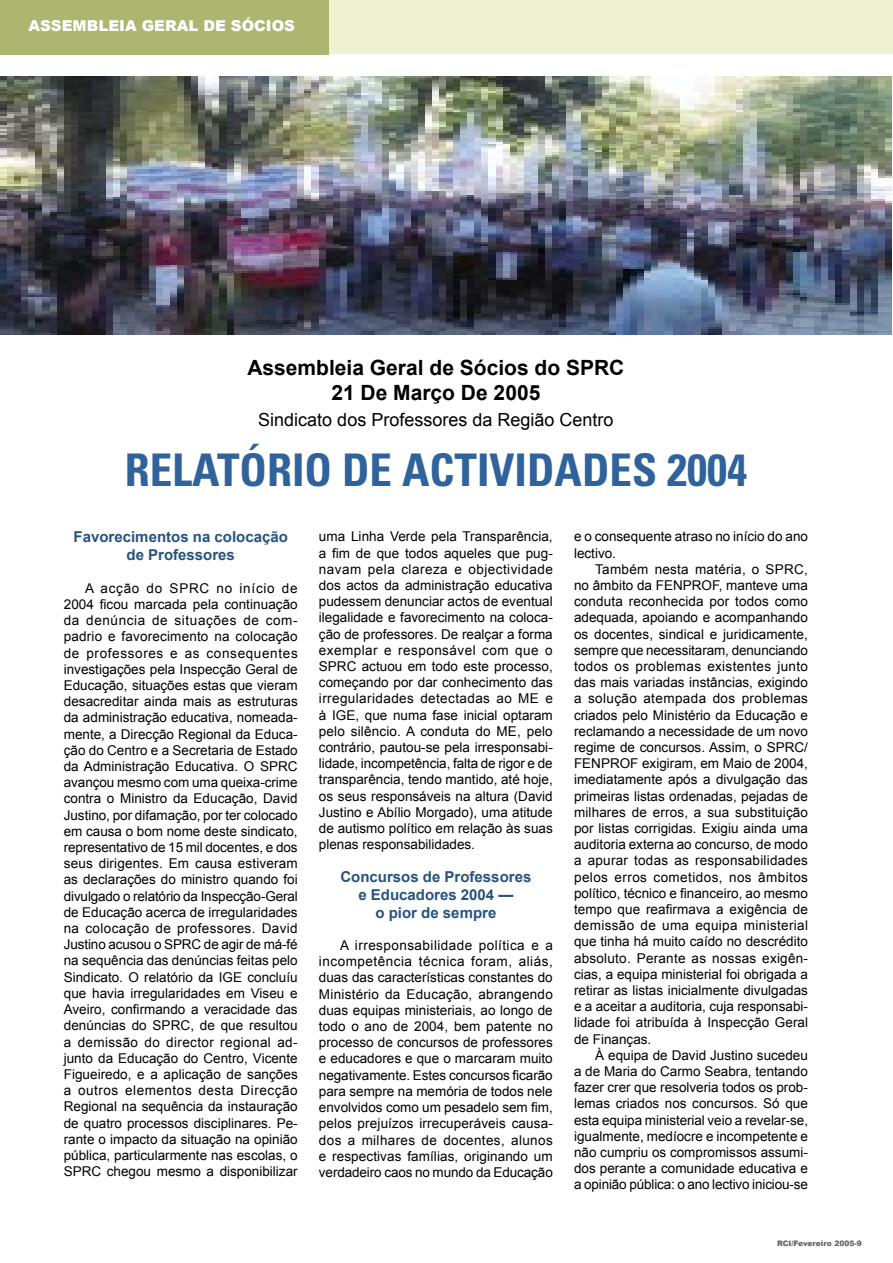
<style>
.page{position:relative;width:893px;height:1263px;background:#fff}
.page>*{position:absolute;margin:0;border:0;box-sizing:border-box;transform-origin:0 0}
.titulo_NOVO{font:700 condensed 45px "Univers";color:#30629b}
.TXT{font:700 21px "Arial";color:#000}
.TXT-2{font:18px "Arial";color:#000}
.TXT-3{font:700 15px "Arial";color:#275380}
.t1{font:900 15px "Arial";color:#fff}
.TXT-4{font:13.5px/16.2px "Arial";color:#000;text-align:justify}
.t2{font:900 7.5px "Arial";color:#636363}
</style>
<div class="page">
<div style="left:2px;top:0;width:891px;height:54px;background:#eef2d0"></div>
<div style="left:0;top:0;width:328px;height:55px;background:#acb671"></div>
<img style="left:1px;top:76px;width:891px;height:258px">
<p class="t1" style="left:28px;top:17px;width:268px">ASSEMBLEIA GERAL DE SÓCIOS</p>
<p class="TXT" style="left:247px;top:355px;width:378px">Assembleia Geral de Sócios do SPRC</p>
<p class="TXT" style="left:331px;top:381px;width:210px">21 De Março De 2005</p>
<p class="TXT-2" style="left:258px;top:409px;width:357px">Sindicato dos Professores da Região Centro</p>
<p class="titulo_NOVO" style="left:125px;top:442px;width:624px">RELATÓRIO DE ACTIVIDADES 2004</p>
<p class="TXT-3" style="left:74px;top:529px;width:216px">Favorecimentos na colocação</p>
<p class="TXT-3" style="left:127px;top:547px;width:110px">de Professores</p>
<p class="TXT-4" style="left:64px;top:580px;width:236px;text-indent:21px">A acção do SPRC no início de 2004 ficou marcada pela continuação da denúncia de situações de com&shy;padrio e favorecimento na colocação de professores e as consequentes investigações pela Inspecção Geral de Educação, situações estas que vieram desacreditar ainda mais as estruturas da administração educativa, nomeada&shy;mente, a Direcção Regional da Educa&shy;ção do Centro e a Secretaria de Estado da Administração Educativa. O SPRC avançou mesmo com uma queixa-crime contra o Ministro da Educação, David Justino, por difamação, por ter colocado em causa o bom nome deste sindicato, representativo de 15 mil docentes, e dos seus dirigentes. Em causa estiveram as declarações do ministro quando foi divulgado o relatório da Inspecção-Geral de Educação acerca de irregularidades na colocação de professores. David Justino acusou o SPRC de agir de má-fé na sequência das denúncias feitas pelo Sindicato. O relatório da IGE concluíu que havia irregularidades em Viseu e Aveiro, confirmando a veracidade das denúncias do SPRC, de que resultou a demissão do director regional ad&shy;junto da Educação do Centro, Vicente Figueiredo, e a aplicação de sanções a outros elementos desta Direcção Regional na sequência da instauração de quatro processos disciplinares. Pe&shy;rante o impacto da situação na opinião pública, particularmente nas escolas, o SPRC chegou mesmo a disponibilizar</p>
<p class="TXT-4" style="left:319px;top:529px;width:235px">uma Linha Verde pela Transparência, a fim de que todos aqueles que pug&shy;navam pela clareza e objectividade dos actos da administração educativa pudessem denunciar actos de eventual ilegalidade e favorecimento na coloca&shy;ção de professores. De realçar a forma exemplar e responsável com que o SPRC actuou em todo este processo, começando por dar conhecimento das irregularidades detectadas ao ME e à IGE, que numa fase inicial optaram pelo silêncio. A conduta do ME, pelo contrário, pautou-se pela irresponsabi&shy;lidade, incompetência, falta de rigor e de transparência, tendo mantido, até hoje, os seus responsáveis na altura (David Justino e Abílio Morgado), uma atitude de autismo político em relação às suas plenas responsabilidades.</p>
<p class="TXT-3" style="left:340px;top:868px;width:192px">Concursos de Professores</p>
<p class="TXT-3" style="left:358px;top:886px;width:157px">e Educadores 2004 —</p>
<p class="TXT-3" style="left:375px;top:904px;width:122px">o pior de sempre</p>
<p class="TXT-4" style="left:319px;top:937px;width:235px;text-indent:21px">A irresponsabilidade política e a incompetência técnica foram, aliás, duas das características constantes do Ministério da Educação, abrangendo duas equipas ministeriais, ao longo de todo o ano de 2004, bem patente no processo de concursos de professores e educadores e que o marcaram muito negativamente. Estes concursos ficarão para sempre na memória de todos nele envolvidos como um pesadelo sem fim, pelos prejuízos irrecuperáveis causa&shy;dos a milhares de docentes, alunos e respectivas famílias, originando um verdadeiro caos no mundo da Educação</p>
<p class="TXT-4" style="left:574px;top:528px;width:235px">e o consequente atraso no início do ano lectivo.</p>
<p class="TXT-4" style="left:574px;top:561px;width:235px;text-indent:21px">Também nesta matéria, o SPRC, no âmbito da FENPROF, manteve uma conduta reconhecida por todos como adequada, apoiando e acompanhando os docentes, sindical e juridicamente, sempre que necessitaram, denunciando todos os problemas existentes junto das mais variadas instâncias, exigindo a solução atempada dos problemas criados pelo Ministério da Educação e reclamando a necessidade de um novo regime de concursos. Assim, o SPRC/ FENPROF exigiram, em Maio de 2004, imediatamente após a divulgação das primeiras listas ordenadas, pejadas de milhares de erros, a sua substituição por listas corrigidas. Exigiu ainda uma auditoria externa ao concurso, de modo a apurar todas as responsabilidades pelos erros cometidos, nos âmbitos político, técnico e financeiro, ao mesmo tempo que reafirmava a exigência de demissão de uma equipa ministerial que tinha há muito caído no descrédito absoluto. Perante as nossas exigên&shy;cias, a equipa ministerial foi obrigada a retirar as listas inicialmente divulgadas e a aceitar a auditoria, cuja responsabi&shy;lidade foi atribuída à Inspecção Geral de Finanças.</p>
<p class="TXT-4" style="left:574px;top:1047px;width:236px;text-indent:21px">À equipa de David Justino sucedeu a de Maria do Carmo Seabra, tentando fazer crer que resolveria todos os prob&shy;lemas criados nos concursos. Só que esta equipa ministerial veio a revelar-se, igualmente, medíocre e incompetente e não cumpriu os compromissos assumi&shy;dos perante a comunidade educativa e a opinião pública: o ano lectivo iniciou-se</p>
<p class="t2" style="left:777px;top:1239px;width:86px">RCI/Fevereiro 2005-9</p>
</div>
